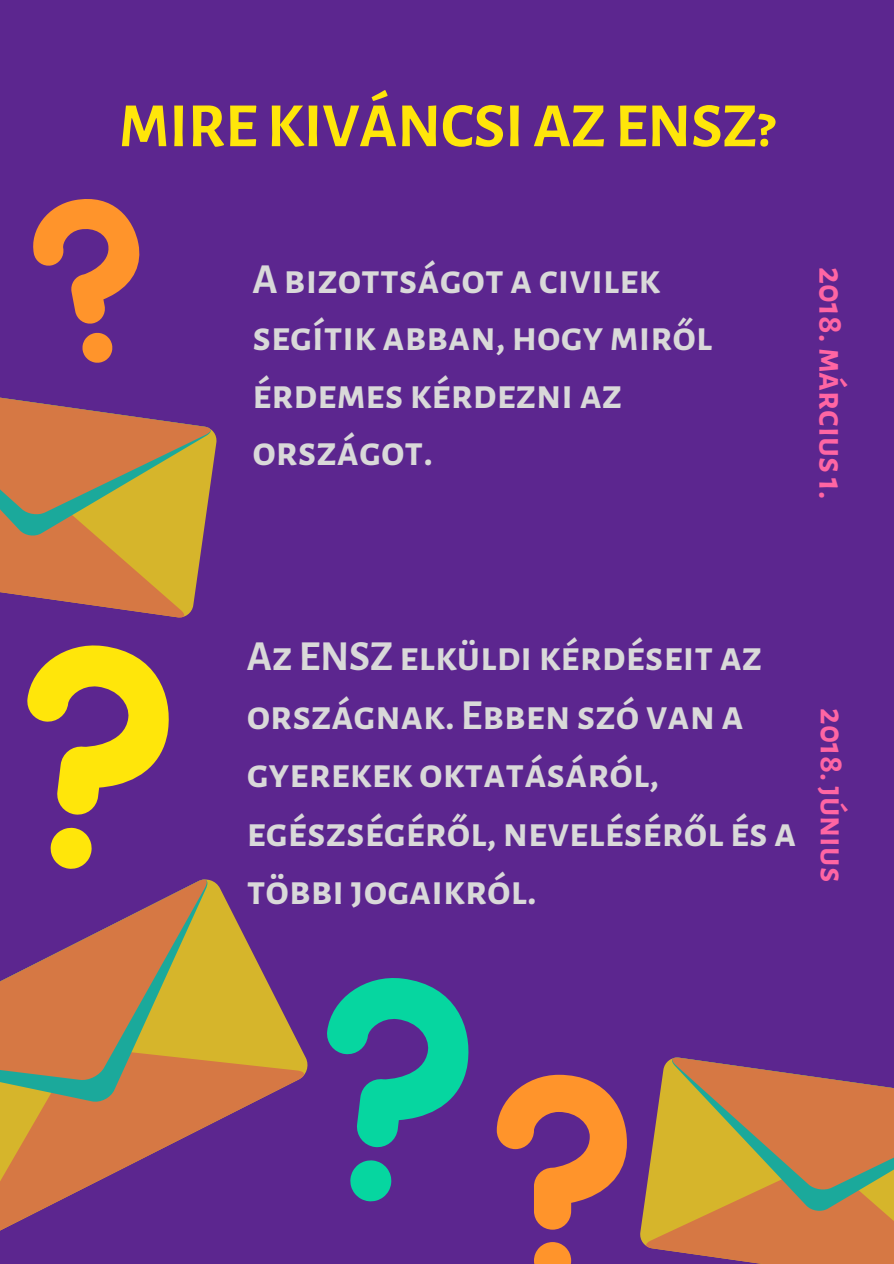
<style>
.page{position:relative;width:894px;height:1264px;background:#fff}
.page>*{position:absolute;margin:0;border:0;box-sizing:border-box;transform-origin:0 0}
.t1{font:700 63px "Alegreya Sans SC";color:#ffe60a}
.t2{font:700 42px/58.7px "Alegreya Sans SC";color:#d9d9d9}
.t3{font:700 36px "Alegreya Sans SC";color:#ff65a3}
.t4{font:700 34.8px "Alegreya Sans SC";color:#ff65a3}
</style>
<div class="page">
<div style="left:0;top:0;width:893px;height:1263px;background:#5c268f"></div>
<svg style="left:50px;top:741px;width:116px;height:128px"></svg>
<svg style="left:209px;top:880px;width:99px;height:192px"></svg>
<svg style="left:0;top:1047px;width:306px;height:184px"></svg>
<svg style="left:0;top:1080px;width:209px;height:23px;background:#9a915b"></svg>
<svg style="left:0;top:879px;width:209px;height:201px"></svg>
<svg style="left:0;top:590px;width:196px;height:150px"></svg>
<svg style="left:0;top:574px;width:198px;height:16px;background:#d5863e"></svg>
<svg style="left:0;top:397px;width:214px;height:177px;background:#bb844a"></svg>
<svg style="left:327px;top:978px;width:142px;height:224px"></svg>
<svg style="left:33px;top:199px;width:107px;height:164px"></svg>
<svg style="left:644px;top:1130px;width:249px;height:133px;fill:#d67844"></svg>
<svg style="left:655px;top:1057px;width:238px;height:192px;background:#bf8549"></svg>
<svg style="left:496px;top:1074px;width:130px;height:155px"></svg>
<svg style="left:534px;top:1242px;width:37px;height:21px"></svg>
<h1 class="t1" style="left:119px;top:89px;width:657px">MIRE KIVÁNCSI AZ ENSZ?</h1>
<p class="t2" style="left:252px;top:251px;width:461px;line-height:57.4px">A bizottságot a civilek segítik abban,hogymiről érdemes kérdezni az országot.</p>
<p class="t3" style="left:851px;top:267px;width:233px;rotate:90deg">2018.március1.</p>
<p class="t2" style="left:247px;top:628px;width:551px">Az ENSZ elküldi kérdéseit az országnak. Ebbenszó vana gyerekek oktatásáról, egészségéről,neveléséről és a többijogaikról.</p>
<p class="t4" style="left:852px;top:708px;width:175px;rotate:90deg">2018.június</p>
</div>
